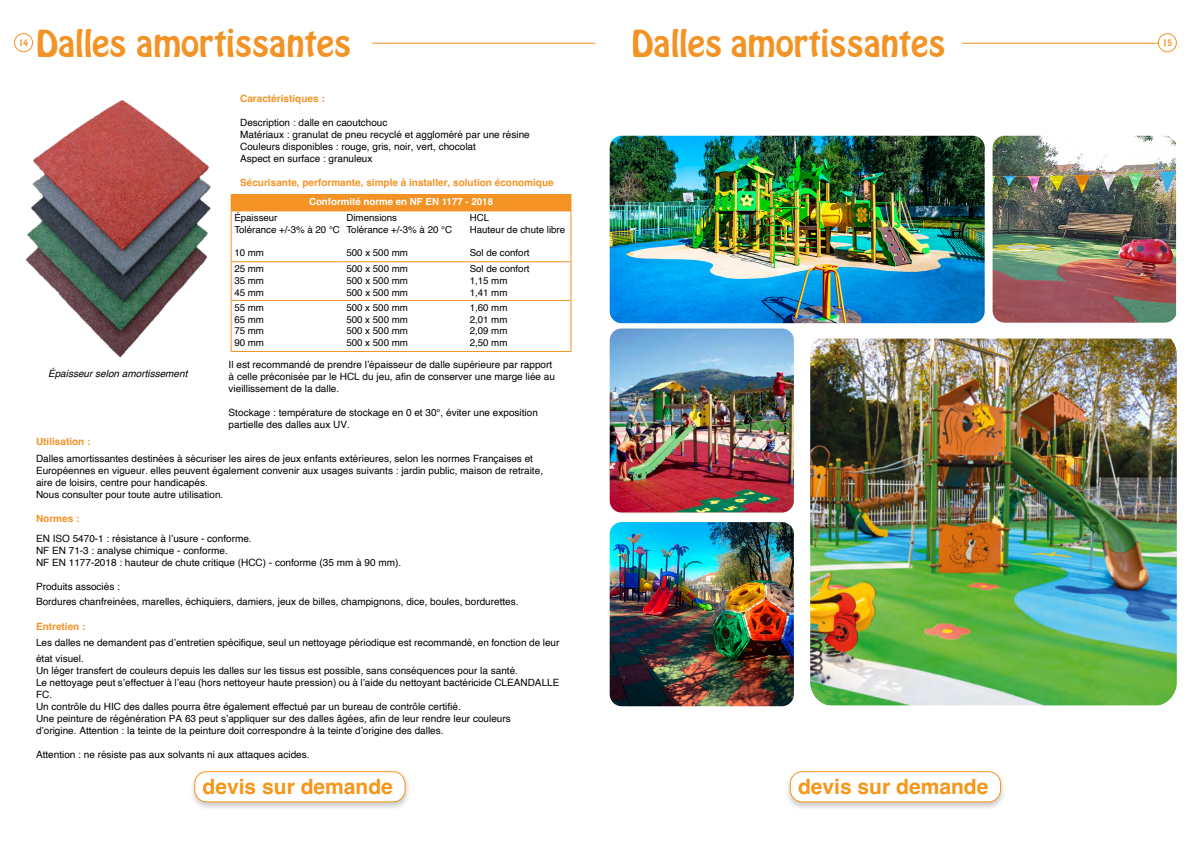
<style>
.page{position:relative;width:1191px;height:842px;background:#fff}
.page>*{position:absolute;margin:0;border:0;box-sizing:border-box;transform-origin:0 0}
.t1{font:33px "Hobo";color:#f39325}
.t2{font:700 21px "Helvetica";color:#f4971a}
.t3{font:10px/12px "Helvetica";color:#000}
.t4{font:700 10px "Helvetica";color:#f39325}
.t5{font:italic 10px "Helvetica";color:#000}
.t6{font:9.7px/11.7px "Helvetica";color:#000;text-align:justify}
.t7{font:700 9.7px "Helvetica";color:#fff}
.t8{font:8px "Hobo";color:#f39325}
</style>
<div class="page">
<div style="left:14px;top:33px;width:19px;height:19px;border:1px solid #f39325;border-radius:50%"></div>
<div style="left:1158px;top:33px;width:18px;height:19px;border:1px solid #f39325;border-radius:50%"></div>
<hr style="left:372px;top:43px;width:223px;height:1px;background:#f39325">
<hr style="left:962px;top:43px;width:196px;height:1px;background:#f39325">
<div style="left:231px;top:194px;width:340px;height:17px;background:#f39325"></div>
<hr style="left:231px;top:300px;width:112px;height:1px;background:#f39325">
<hr style="left:343px;top:300px;width:123px;height:1px;background:#f39325">
<hr style="left:466px;top:300px;width:104px;height:1px;background:#f39325">
<hr style="left:231px;top:262px;width:1px;height:38px;background:#f39325">
<hr style="left:570px;top:262px;width:1px;height:38px;background:#f39325">
<hr style="left:231px;top:300px;width:1px;height:51px;background:#f39325">
<hr style="left:570px;top:300px;width:1px;height:51px;background:#f39325">
<hr style="left:231px;top:351px;width:112px;height:1px;background:#f39325">
<hr style="left:343px;top:351px;width:123px;height:1px;background:#f39325">
<hr style="left:466px;top:351px;width:105px;height:1px;background:#f39325">
<hr style="left:231px;top:211px;width:1px;height:51px;background:#f39325">
<hr style="left:570px;top:211px;width:1px;height:51px;background:#f39325">
<hr style="left:231px;top:261px;width:112px;height:1px;background:#f39325">
<hr style="left:343px;top:261px;width:123px;height:1px;background:#f39325">
<hr style="left:466px;top:261px;width:104px;height:1px;background:#f39325">
<img style="left:25px;top:100px;width:186px;height:258px">
<div style="left:189px;top:769px;width:222px;height:42px;background:#000;opacity:.21"></div>
<div style="left:195px;top:772px;width:210px;height:30px;background:#fff;border-radius:12px"></div>
<div style="left:194px;top:771px;width:211px;height:31px;border:1px solid #f4981e;border-radius:12px"></div>
<div style="left:784px;top:769px;width:222px;height:42px;background:#000;opacity:.21"></div>
<div style="left:790px;top:772px;width:210px;height:30px;background:#fff;border-radius:12px"></div>
<div style="left:790px;top:771px;width:211px;height:31px;border:1px solid #f4981e;border-radius:12px"></div>
<img style="left:609px;top:136px;width:375px;height:187px">
<img style="left:992px;top:136px;width:184px;height:187px">
<img style="left:810px;top:338px;width:366px;height:368px">
<img style="left:609px;top:522px;width:185px;height:184px">
<img style="left:609px;top:328px;width:185px;height:185px">
<p class="t8" style="left:19px;top:37px;width:11px">14</p>
<h1 class="t1" style="left:36px;top:20px;width:316px">Dalles amortissantes</h1>
<h1 class="t1" style="left:631px;top:20px;width:332px">Dalles amortissantes@</h1>
<p class="t8" style="left:1162px;top:37px;width:11px">15</p>
<p class="t4" style="left:240px;top:93px;width:86px">Caractéristiques :</p>
<p class="t3" style="left:240px;top:117px;width:291px">Description : dalle en caoutchouc<br>Matériaux : granulat de pneu recyclé et aggloméré par une résine Couleurs disponibles : rouge, gris, noir, vert, chocolat<br>Aspect en surface : granuleux</p>
<p class="t4" style="left:240px;top:177px;width:315px">Sécurisante, performante, simple à installer, solution économique</p>
<p class="t7" style="left:309px;top:196px;width:185px">Conformité norme en NF EN 1177 - 2018</p>
<p class="t6" style="left:234px;top:212px;width:107px">Épaisseur<br>Tolérance +/-3% à 20 °C</p>
<p class="t6" style="left:234px;top:247px;width:31px">10 mm</p>
<p class="t6" style="left:470px;top:212px;width:97px">HCL<br>Hauteur de chute libre</p>
<p class="t6" style="left:470px;top:247px;width:61px">Sol de confort</p>
<p class="t6" style="left:346px;top:212px;width:107px">Dimensions<br>Tolérance +/-3% à 20 °C</p>
<p class="t6" style="left:346px;top:247px;width:63px">500 x 500 mm</p>
<p class="t5" style="left:48px;top:366px;width:141px">Épaisseur selon amortissement</p>
<p class="t6" style="left:234px;top:263px;width:31px">25 mm 35 mm 45 mm</p>
<p class="t6" style="left:346px;top:263px;width:63px">500 x 500 mm 500 x 500 mm 500 x 500 mm</p>
<p class="t6" style="left:470px;top:263px;width:61px;text-align:left">Sol de confort<br>1,15 mm<br>1,41 mm</p>
<p class="t6" style="left:234px;top:302px;width:31px">55 mm 65 mm 75 mm 90 mm</p>
<p class="t6" style="left:346px;top:302px;width:63px">500 x 500 mm 500 x 500 mm 500 x 500 mm 500 x 500 mm</p>
<p class="t6" style="left:470px;top:302px;width:39px">1,60 mm 2,01 mm 2,09 mm 2,50 mm</p>
<p class="t3" style="left:229px;top:359px;width:328px">Il est recommandé de prendre l’épaisseur de dalle supérieure par rapport à celle préconisée par le HCL du jeu, afin de conserver une marge liée au vieillissement de la dalle.</p>
<p class="t3" style="left:229px;top:407px;width:311px">Stockage : température de stockage en 0 et 30°, éviter une exposition partielle des dalles aux UV.</p>
<p class="t4" style="left:36px;top:435px;width:56px">Utilisation :</p>
<p class="t3" style="left:36px;top:452px;width:508px">Dalles amortissantes destinées à sécuriser les aires de jeux enfants extérieures, selon les normes Françaises et Européennes en vigueur. elles peuvent également convenir aux usages suivants : jardin public, maison de retraite, aire de loisirs, centre pour handicapés.<br>Nous consulter pour toute autre utilisation.</p>
<p class="t4" style="left:36px;top:512px;width:45px">Normes :</p>
<p class="t3" style="left:36px;top:532px;width:367px">EN ISO 5470-1 : résistance à l’usure - conforme.<br>NF EN 71-3 : analyse chimique - conforme.<br>NF EN 1177-2018 : hauteur de chute critique (HCC) - conforme (35 mm à 90 mm).</p>
<p class="t3" style="left:36px;top:579px;width:484px;line-height:15px">Produits associés :<br>Bordures chanfreinées, marelles, échiquiers, damiers, jeux de billes, champignons, dice, boules, bordurettes.</p>
<p class="t4" style="left:36px;top:620px;width:51px">Entretien :</p>
<p class="t3" style="left:36px;top:635px;width:525px;line-height:16px">Les dalles ne demandent pas d’entretien spécifique, seul un nettoyage périodique est recommandé, en fonction de leur état visuel.</p>
<p class="t3" style="left:36px;top:665px;width:525px">Un léger transfert de couleurs depuis les dalles sur les tissus est possible, sans conséquences pour la santé.<br>Le nettoyage peut s’effectuer à l’eau (hors nettoyeur haute pression) ou à l’aide du nettoyant bactéricide CLEANDALLE FC.<br>Un contrôle du HIC des dalles pourra être également effectué par un bureau de contrôle certifié.<br>Une peinture de régénération PA 63 peut s’appliquer sur des dalles âgées, afin de leur rendre leur couleurs<br>d’origine. Attention : la teinte de la peinture doit correspondre à la teinte d’origine des dalles.</p>
<p class="t3" style="left:36px;top:749px;width:275px">Attention : ne résiste pas aux solvants ni aux attaques acides.</p>
<h2 class="t2" style="left:203px;top:774px;width:192px">devis sur demande</h2>
<h2 class="t2" style="left:798px;top:774px;width:192px">devis sur demande</h2>
</div>
